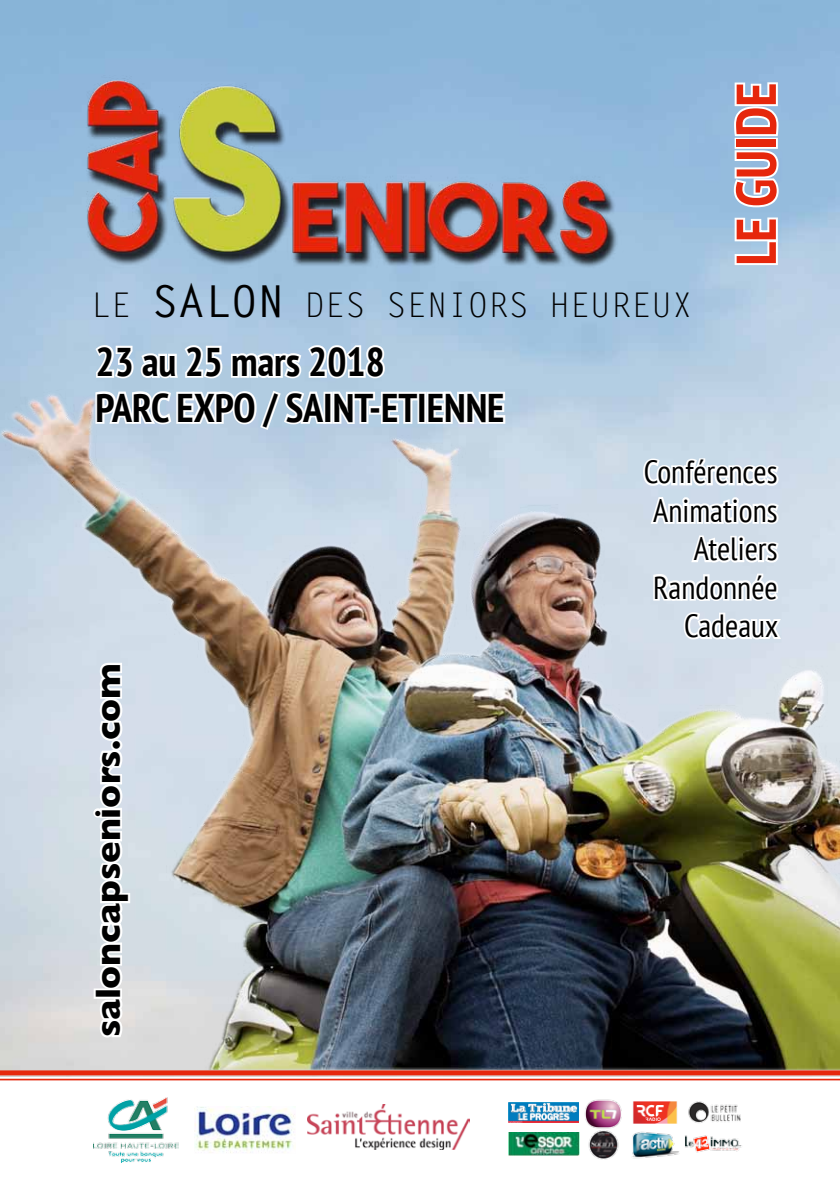
<style>
.page{position:relative;width:840px;height:1191px;background:#fff}
.page>*{position:absolute;margin:0;border:0;box-sizing:border-box;transform-origin:0 0}
.t1{font:700 condensed 56px "PT Sans";color:#e6270c}
.t2{font:700 condensed 40px/46px "PT Sans";color:#000}
.t3{font:700 36px "Gill Sans";color:#000}
.t4{font:34px "Letter Gothic Std";color:#000}
.t5{font:condensed 32px/38.4px "PT Sans";color:#000;text-align:right}
.s1{font-weight:700;font-size:44px}
</style>
<div class="page">
<img style="left:0;top:0;width:839px;height:1076px">
<img style="left:0;top:312px;width:839px;height:757px">
<img style="left:194px;top:1106px;width:101px;height:47px">
<img style="left:307px;top:1104px;width:162px;height:45px">
<img style="left:93px;top:1097px;width:85px;height:65px">
<hr style="left:0;top:1078px;width:839px;height:2px;background:#e6270c">
<div style="left:0;top:1070px;width:839px;height:5px;background:#e6270c"></div>
<img style="left:11px;top:1px;width:623px;height:301px">
<svg style="left:93px;top:335px;width:294px;height:46px"></svg>
<svg style="left:93px;top:388px;width:414px;height:44px"></svg>
<svg style="left:730px;top:148px;width:51px;height:119px"></svg>
<div style="left:734px;top:138px;width:43px;height:11px;border:4px solid #fff"></div>
<svg style="left:730px;top:80px;width:50px;height:59px"></svg>
<img style="left:508px;top:1132px;width:71px;height:23px">
<img style="left:685px;top:1135px;width:57px;height:18px">
<img style="left:688px;top:1101px;width:53px;height:22px">
<img style="left:632px;top:1131px;width:47px;height:28px">
<img style="left:508px;top:1102px;width:70px;height:20px">
<img style="left:633px;top:1101px;width:44px;height:23px">
<img style="left:588px;top:1131px;width:31px;height:28px">
<img style="left:585px;top:1099px;width:37px;height:32px">
<svg style="left:640px;top:456px;width:144px;height:186px"></svg>
<svg style="left:90px;top:661px;width:42px;height:379px"></svg>
<p class="t4" style="left:90px;top:285px;width:603px">LE <span class="s1">SALON</span> DES SENIORS HEUREUX</p>
<p class="t2" style="left:96px;top:338px;width:410px">23 au 25 mars 2018<br>PARC EXPO / SAINT-ETIENNE</p>
<h1 class="t1" style="left:718px;top:266px;width:184px;rotate:-90deg">LE GUIDE</h1>
<p class="t3" style="left:79px;top:1037px;width:376px;rotate:-90deg">saloncapseniors.com</p>
<p class="t5" style="left:643px;top:452px;width:136px">Conférences<br>Animations<br>Ateliers<br>Randonnée<br>Cadeaux</p>
</div>
